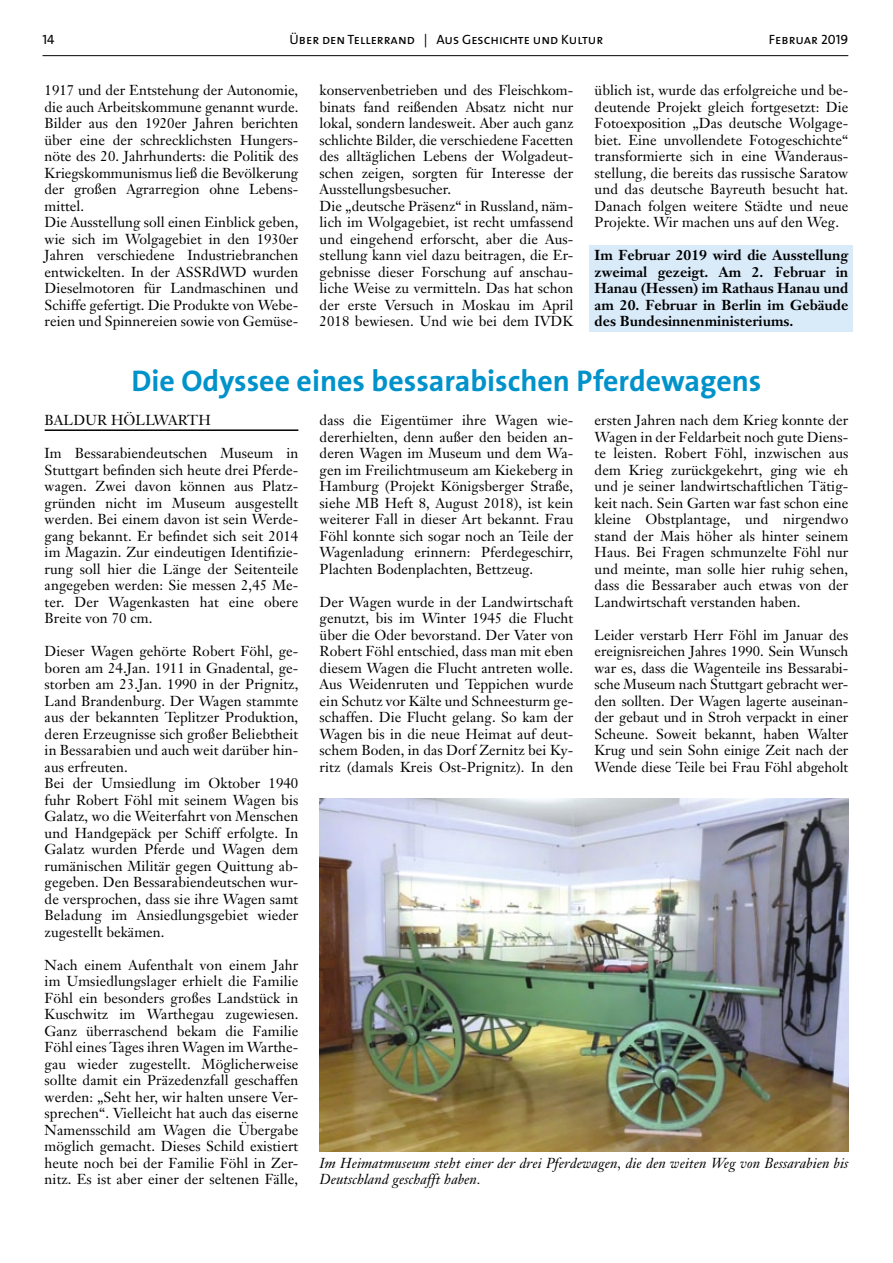
<style>
.page{position:relative;width:893px;height:1263px;background:#fff}
.page>*{position:absolute;margin:0;border:0;box-sizing:border-box;transform-origin:0 0}
.t1{font:700 30px "The Sans B7";color:#0092ca}
.t2{font:14.25px/16.5px "Janson Text";letter-spacing:.005em;color:#000;text-align:justify}
.t3{font:700 14.25px/16.5px "Janson Text";color:#000;text-align:justify}
.t4{font:italic 14.25px/16.5px "Janson Text";letter-spacing:.005em;color:#000}
.t5{font:13.5px "The Sans Caps";color:#000}
</style>
<div class="page">
<hr style="left:43px;top:55px;width:805px;height:1px;background:#000">
<hr style="left:45px;top:429px;width:253px;height:2px;background:#000">
<img style="left:320px;top:799px;width:528px;height:352px">
<div style="left:590px;top:245px;width:263px;height:86px;background:#d9eaf9"></div>
<p class="t5" style="left:43px;top:28px;width:14px">14</p>
<p class="t5" style="left:290px;top:28px;width:315px">Über den Tellerrand | Aus Geschichte und Kultur</p>
<p class="t5" style="left:769px;top:28px;width:81px">Februar 2019</p>
<p class="t2" style="left:45px;top:82px;width:255px;text-align:left">1917 und der Entstehung der Autonomie, die auch Arbeitskommune genannt wurde.<br>Bilder aus den 1920er Jahren berichten über eine der schrecklichsten Hungers&shy;nöte des 20. Jahrhunderts: die Politik des Kriegskommunismus ließ die Bevölkerung der großen Agrarregion ohne Lebens&shy;mittel.<br>Die Ausstellung soll einen Einblick geben, wie sich im Wolgagebiet in den 1930er Jahren verschiedene Industriebranchen entwickelten. In der ASSRdWD wurden Dieselmotoren für Landmaschinen und Schiffe gefertigt. Die Produkte von Webe&shy;reien und Spinnereien sowie von Gemüse-</p>
<p class="t2" style="left:320px;top:82px;width:255px;text-align:left">konservenbetrieben und des Fleischkom&shy;binats fand reißenden Absatz nicht nur lokal, sondern landesweit. Aber auch ganz schlichte Bilder, die verschiedene Facetten des alltäglichen Lebens der Wolgadeut&shy;schen zeigen, sorgten für Interesse der Ausstellungsbesucher.<br>Die „deutsche Präsenz“ in Russland, näm&shy;lich im Wolgagebiet, ist recht umfassend und eingehend erforscht, aber die Aus&shy;stellung kann viel dazu beitragen, die Er&shy;gebnisse dieser Forschung auf anschau&shy;liche Weise zu vermitteln. Das hat schon der erste Versuch in Moskau im April 2018 bewiesen. Und wie bei dem IVDK</p>
<p class="t2" style="left:595px;top:82px;width:255px">üblich ist, wurde das erfolgreiche und be&shy;deutende Projekt gleich fortgesetzt: Die Fotoexposition „Das deutsche Wolgage&shy;biet. Eine unvollendete Fotogeschichte“ transformierte sich in eine Wanderaus&shy;stellung, die bereits das russische Saratow und das deutsche Bayreuth besucht hat.<br>Danach folgen weitere Städte und neue Projekte. Wir machen uns auf den Weg.</p>
<p class="t3" style="left:595px;top:247px;width:255px">Im Februar 2019 wird die Ausstellung zweimal gezeigt. Am 2. Februar in Hanau (Hessen) im Rathaus Hanau und am 20. Februar in Berlin im Gebäude des Bundesinnenministeriums.</p>
<h1 class="t1" style="left:132px;top:365px;width:631px">Die Odyssee eines bessarabischen Pferdewagens</h1>
<p class="t2" style="left:320px;top:412px;width:255px">dass die Eigentümer ihre Wagen wie&shy;dererhielten, denn außer den beiden an&shy;deren Wagen im Museum und dem Wa&shy;gen im Freilichtmuseum am Kiekeberg in Hamburg (Projekt Königsberger Straße, siehe MB Heft 8, August 2018), ist kein weiterer Fall in dieser Art bekannt. Frau Föhl konnte sich sogar noch an Teile der Wagenladung erinnern: Pferdegeschirr, Plachten Bodenplachten, Bettzeug.</p>
<p class="t2" style="left:320px;top:593px;width:255px">Der Wagen wurde in der Landwirtschaft genutzt, bis im Winter 1945 die Flucht über die Oder bevorstand. Der Vater von Robert Föhl entschied, dass man mit eben diesem Wagen die Flucht antreten wolle.<br>Aus Weidenruten und Teppichen wurde ein Schutz vor Kälte und Schneesturm ge&shy;schaffen. Die Flucht gelang. So kam der Wagen bis in die neue Heimat auf deut&shy;schem Boden, in das Dorf Zernitz bei Ky&shy;ritz (damals Kreis Ost-Prignitz). In den</p>
<p class="t2" style="left:45px;top:412px;width:22px">Baldur</p>
<p class="t2" style="left:111px;top:412px;width:37px">Höllwarth</p>
<p class="t2" style="left:45px;top:445px;width:255px">Im Bessarabiendeutschen Museum in Stuttgart befinden sich heute drei Pferde&shy;wagen. Zwei davon können aus Platz&shy;gründen nicht im Museum ausgestellt werden. Bei einem davon ist sein Werde&shy;gang bekannt. Er befindet sich seit 2014 im Magazin. Zur eindeutigen Identifizie&shy;rung soll hier die Länge der Seitenteile angegeben werden: Sie messen 2,45 Me&shy;ter. Der Wagenkasten hat eine obere Breite von 70 cm.</p>
<p class="t2" style="left:45px;top:643px;width:255px;text-align:left">Dieser Wagen gehörte Robert Föhl, ge&shy;boren am 24.Jan. 1911 in Gnadental, ge&shy;storben am 23.Jan. 1990 in der Prignitz, Land Brandenburg. Der Wagen stammte aus der bekannten Teplitzer Produktion, deren Erzeugnisse sich großer Beliebtheit in Bessarabien und auch weit darüber hin&shy;aus erfreuten.<br>Bei der Umsiedlung im Oktober 1940 fuhr Robert Föhl mit seinem Wagen bis Galatz, wo die Weiterfahrt von Menschen und Handgepäck per Schiff erfolgte. In Galatz wurden Pferde und Wagen dem rumänischen Militär gegen Quittung ab&shy;gegeben. Den Bessarabiendeutschen wur&shy;de versprochen, dass sie ihre Wagen samt Beladung im Ansiedlungsgebiet wieder zugestellt bekämen.</p>
<p class="t2" style="left:45px;top:956px;width:255px;text-align:left">Nach einem Aufenthalt von einem Jahr im Umsiedlungslager erhielt die Familie Föhl ein besonders großes Landstück in Kuschwitz im Warthegau zugewiesen.<br>Ganz überraschend bekam die Familie Föhl eines Tages ihren Wagen im Warthe&shy;gau wieder zugestellt. Möglicherweise sollte damit ein Präzedenzfall geschaffen werden: „Seht her, wir halten unsere Ver&shy;sprechen“. Vielleicht hat auch das eiserne Namensschild am Wagen die Übergabe möglich gemacht. Dieses Schild existiert heute noch bei der Familie Föhl in Zer&shy;nitz. Es ist aber einer der seltenen Fälle,</p>
<p class="t2" style="left:595px;top:412px;width:255px">ersten Jahren nach dem Krieg konnte der Wagen in der Feldarbeit noch gute Diens&shy;te leisten. Robert Föhl, inzwischen aus dem Krieg zurückgekehrt, ging wie eh und je seiner landwirtschaftlichen Tätig&shy;keit nach. Sein Garten war fast schon eine kleine Obstplantage, und nirgendwo stand der Mais höher als hinter seinem Haus. Bei Fragen schmunzelte Föhl nur und meinte, man solle hier ruhig sehen, dass die Bessaraber auch etwas von der Landwirtschaft verstanden haben.</p>
<p class="t2" style="left:595px;top:626px;width:255px">Leider verstarb Herr Föhl im Januar des ereignisreichen Jahres 1990. Sein Wunsch war es, dass die Wagenteile ins Bessarabi&shy;sche Museum nach Stuttgart gebracht wer&shy;den sollten. Der Wagen lagerte auseinan&shy;der gebaut und in Stroh verpackt in einer Scheune. Soweit bekannt, haben Walter Krug und sein Sohn einige Zeit nach der Wende diese Teile bei Frau Föhl abgeholt</p>
<p class="t4" style="left:320px;top:1155px;width:530px">Im Heimatmuseum steht einer der drei Pferdewagen, die den weiten Weg von Bessarabien bis<br>Deutschland geschafft haben.</p>
</div>
